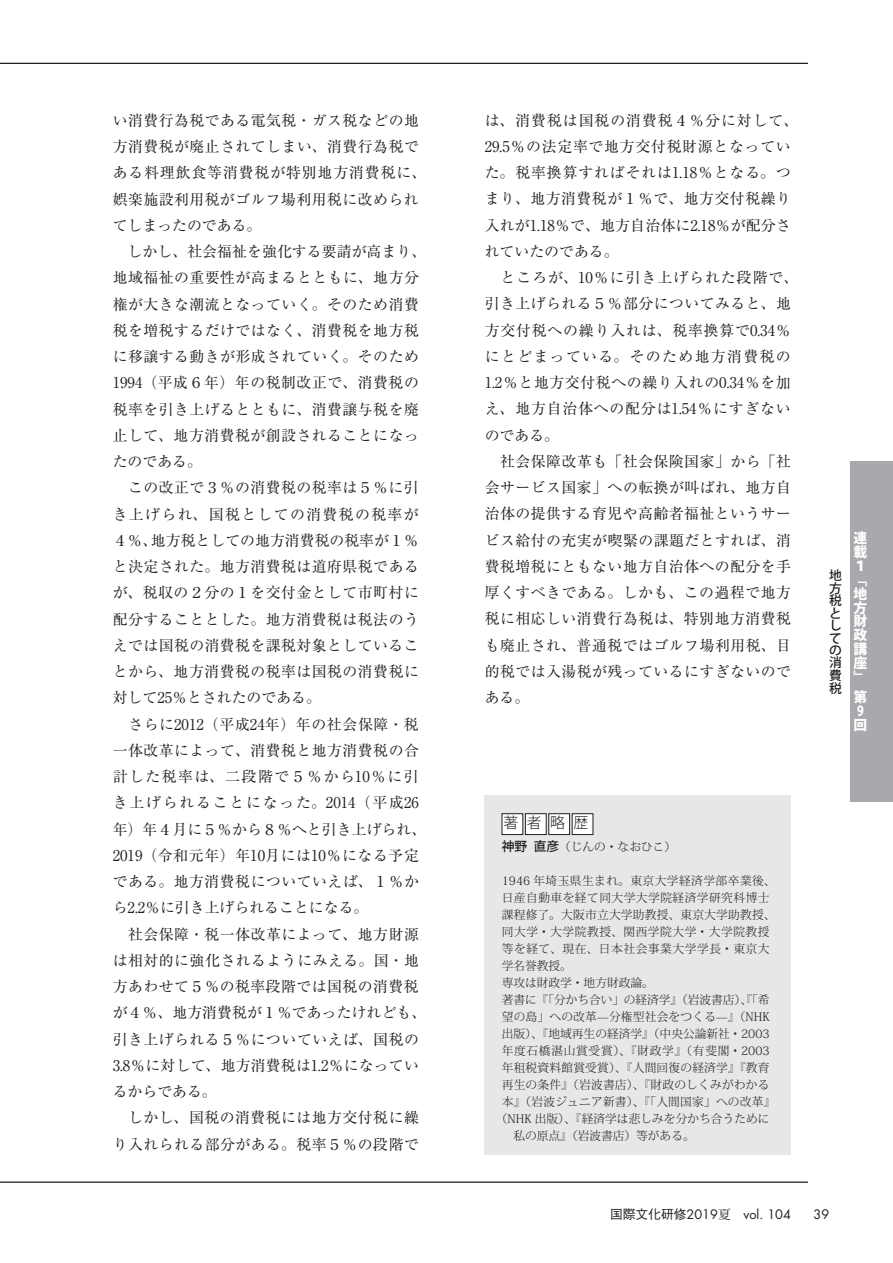
<style>
.page{position:relative;width:893px;height:1263px;background:#fff}
.page>*{position:absolute;margin:0;border:0;box-sizing:border-box;transform-origin:0 0}
.t1{font:14.85px/26.2px "Ryumin Pro";letter-spacing:.03em;color:#231f20}
.t2{font:300 14.85px "Koz Go Pro";color:#231f20}
.t3{font:800 13.8px/13.8px "Koz Go Pro";color:#fff}
.t4{font:12.75px "Futura";color:#231f20}
.t5{font:500 12.75px/12.6px "Koz Go Pro";color:#231f20}
.t6{font:300 11.7px "Koz Min Pro";letter-spacing:.02em;color:#231f20}
.t7{font:300 11.7px "Koz Min Pro";color:#231f20}
.t8{font:300 11.7px "Koz Min Pro";letter-spacing:.05em;color:#231f20}
.t9{font:300 11.7px "Koz Min Pro";letter-spacing:.06em;color:#231f20}
.t10{font:300 11.7px "Koz Min Pro";letter-spacing:.04em;color:#231f20}
.t11{font:300 11.7px "Koz Min Pro";letter-spacing:.045em;color:#231f20}
.s1{font-family:"Koz Go Pro";font-weight:500;font-size:12.75px}
.s2{font-family:"Gothic BBB Pro";font-weight:500}
.s3{font-family:"Koz Min Pro"}
</style>
<div class="page">
<div style="left:850px;top:461px;width:43px;height:340px;background:#a8a9ad"></div>
<hr style="left:0;top:63px;width:808px;height:1px;background:#231f20">
<hr style="left:0;top:1181px;width:808px;height:2px;background:#231f20">
<div style="left:485px;top:795px;width:306px;height:359px;background:#e6e7e9"></div>
<div style="left:502px;top:814px;width:21px;height:20px;background:#fff"></div>
<div style="left:502px;top:813px;width:21px;height:22px;border:1px solid #231f20"></div>
<div style="left:525px;top:814px;width:21px;height:20px;background:#fff"></div>
<div style="left:525px;top:813px;width:21px;height:22px;border:1px solid #231f20"></div>
<div style="left:549px;top:814px;width:21px;height:20px;background:#fff"></div>
<div style="left:549px;top:813px;width:21px;height:22px;border:1px solid #231f20"></div>
<div style="left:572px;top:814px;width:21px;height:20px;background:#fff"></div>
<div style="left:572px;top:813px;width:21px;height:22px;border:1px solid #231f20"></div>
<p class="t1" style="left:113px;top:106px;width:315px">い消費行為税である電気税・ガス税などの地方消費税が廃止されてしまい、消費行為税である料理飲食等消費税が特別地方消費税に、娯楽施設利用税がゴルフ場利用税に改められてしまったのである。<br>　しかし、社会福祉を強化する要請が高まり、地域福祉の重要性が高まるとともに、地方分権が大きな潮流となっていく。そのため消費税を増税するだけではなく、消費税を地方税に移譲する動きが形成されていく。そのため<br>1994（平成６年）年の税制改正で、消費税の税率を引き上げるとともに、消費譲与税を廃止して、地方消費税が創設されることになったのである。<br>　この改正で３％の消費税の税率は５％に引き上げられ、国税としての消費税の税率が<br>４％、地方税としての地方消費税の税率が１％と決定された。地方消費税は道府県税であるが、税収の２分の１を交付金として市町村に配分することとした。地方消費税は税法のうえでは国税の消費税を課税対象としていることから、地方消費税の税率は国税の消費税に対して25％とされたのである。<br>　さらに2012（平成24年）年の社会保障・税一体改革によって、消費税と地方消費税の合計した税率は、二段階で５％から10％に引き上げられることになった。2014（平成26年）年４月に５％から８％へと引き上げられ、<br>2019（令和元年）年10月には10％になる予定である。地方消費税についていえば、１％から2.2％に引き上げられることになる。<br>　社会保障・税一体改革によって、地方財源は相対的に強化されるようにみえる。国・地方あわせて５％の税率段階では国税の消費税が４％、地方消費税が１％であったけれども、引き上げられる５％についていえば、国税の<br>3.8％に対して、地方消費税は1.2％になっているからである。<br>　しかし、国税の消費税には地方交付税に繰り入れられる部分がある。税率５％の段階で</p>
<p class="t1" style="left:485px;top:106px;width:315px">は、消費税は国税の消費税４％分に対して、<br>29.5％の法定率で地方交付税財源となっていた。税率換算すればそれは1.18％となる。つまり、地方消費税が１％で、地方交付税繰り入れが1.18％で、地方自治体に2.18％が配分されていたのである。<br>　ところが、10％に引き上げられた段階で、引き上げられる５％部分についてみると、地方交付税への繰り入れは、税率換算で0.34％にとどまっている。そのため地方消費税の<br>1.2％と地方交付税への繰り入れの0.34％を加え、地方自治体への配分は1.54％にすぎないのである。<br>　社会保障改革も「社会保険国家」から「社会サービス国家」への転換が叫ばれ、地方自治体の提供する育児や高齢者福祉というサービス給付の充実が喫緊の課題だとすれば、消費税増税にともない地方自治体への配分を手厚くすべきである。しかも、この過程で地方税に相応しい消費行為税は、特別地方消費税も廃止され、普通税ではゴルフ場利用税、目的税では入湯税が残っているにすぎないのである。</p>
<p class="t2" style="left:503px;top:813px;width:87px">著者略歴</p>
<p class="t6" style="left:502px;top:838px;width:176px"><span class="s1">神野直彦</span>（じんの・なおひこ）</p>
<p class="t10" style="left:502px;top:872px;width:275px">1946 年埼玉県生まれ。東京大学経済学部卒業後、</p>
<p class="t11" style="left:502px;top:889px;width:269px">日産自動車を経て同大学大学院経済学研究科博士</p>
<p class="t6" style="left:502px;top:906px;width:275px">課程修了。大阪市立大学助教授、東京大学助教授、</p>
<p class="t8" style="left:502px;top:923px;width:269px">同大学・大学院教授、関西学院大学・大学院教授</p>
<p class="t8" style="left:502px;top:940px;width:269px">等を経て、現在、日本社会事業大学学長・東京大</p>
<p class="t6" style="left:502px;top:957px;width:72px">学名誉教授。</p>
<p class="t7" style="left:502px;top:974px;width:154px">専攻は財政学・地方財政論。</p>
<p class="t7" style="left:502px;top:991px;width:269px">著書に『「分かち合い」の経済学』（岩波書店）、『「希</p>
<p class="t6" style="left:502px;top:1008px;width:269px">望の島」への改革—分権型社会をつくる—』（NHK</p>
<p class="t7" style="left:502px;top:1025px;width:269px">出版）、『地域再生の経済学』（中央公論新社・2003</p>
<p class="t9" style="left:502px;top:1042px;width:269px">年度石橋湛山賞受賞）、『財政学』（有斐閣・2003</p>
<p class="t6" style="left:502px;top:1059px;width:269px">年租税資料館賞受賞）、『人間回復の経済学』『教育</p>
<p class="t6" style="left:502px;top:1076px;width:269px">再生の条件』（岩波書店）、『財政のしくみがわかる</p>
<p class="t6" style="left:502px;top:1093px;width:275px">本』（岩波ジュニア新書）、『「人間国家」への改革』</p>
<p class="t6" style="left:496px;top:1110px;width:275px">（NHK 出版）、『経済学は悲しみを分かち合うために</p>
<p class="t7" style="left:502px;top:1127px;width:194px">　私の原点』（岩波書店）等がある。</p>
<p class="t5" style="left:829px;top:569px;width:14px">地方税としての消費税</p>
<p class="t3" style="left:854px;top:532px;width:15px">連載<br>１「地方財政講座」</p>
<p class="t3" style="left:854px;top:691px;width:15px">第<br>9回</p>
<p class="t4" style="left:610px;top:1205px;width:182px"><span class="s2">国際文化研修</span>2019<span class="s3">夏　</span>vol. 104</p>
<p class="t4" style="left:813px;top:1205px;width:17px">39</p>
</div>
